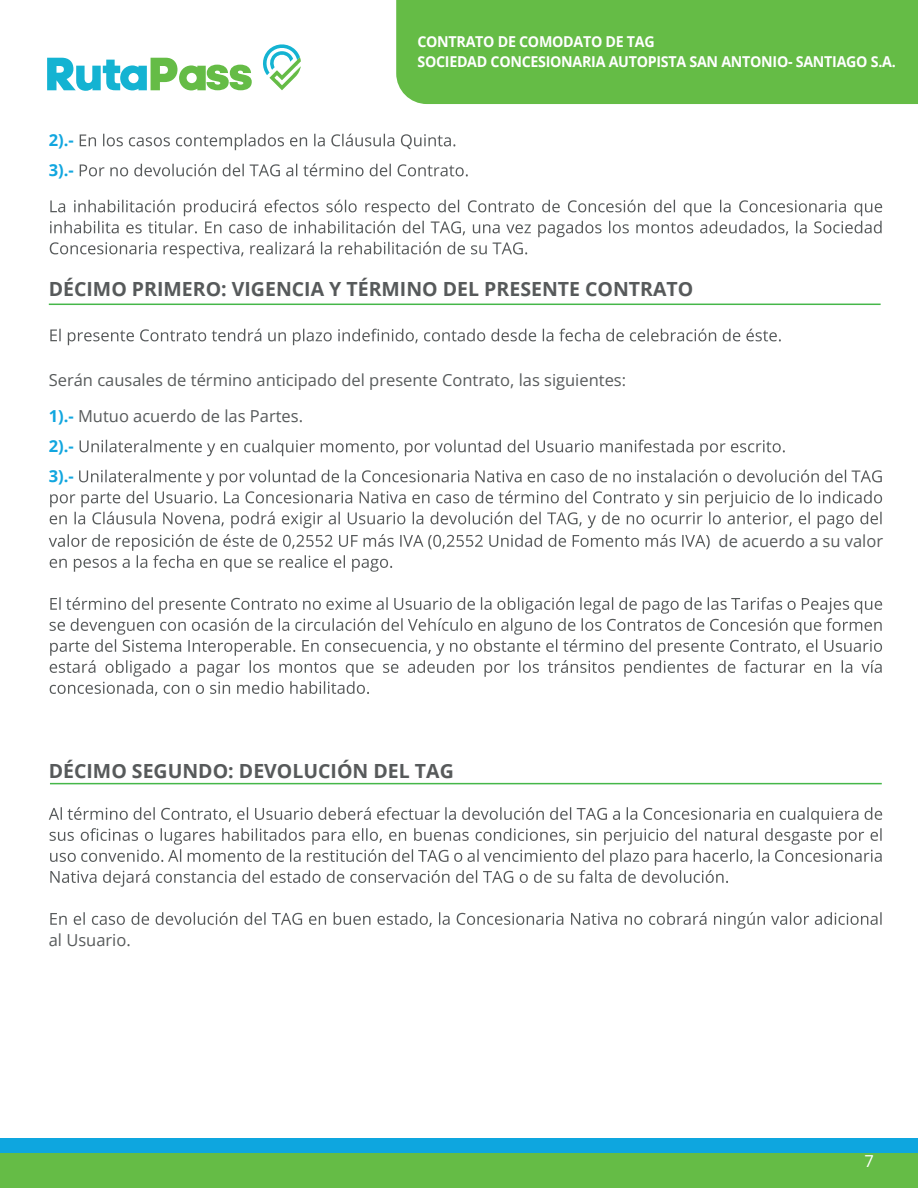
<style>
.page{position:relative;width:918px;height:1188px;background:#fff}
.page>*{position:absolute;margin:0;border:0;box-sizing:border-box;transform-origin:0 0}
.t1{font:700 19.5px "Open Sans";color:#575a5b}
.t2{font:16.5px/36px "Open Sans";color:#575a5b}
.t3{font:16.5px "Open Sans";color:#575a5b}
.t4{font:700 16.5px/30px "Open Sans";color:#11a6df}
.t5{font:16.5px "Open Sans";color:#fff}
.t6{font:700 15px/20.1px "Open Sans";letter-spacing:-.02em;color:#fff;scale:.95 1}
.s1{font-weight:700;color:#11a6df}
.s2{font-style:inherit}
.s3{font-size:18px}
</style>
<div class="page">
<svg style="left:80px;top:134px;width:375px;height:16px"></svg>
<svg style="left:80px;top:164px;width:388px;height:12px"></svg>
<svg style="left:50px;top:200px;width:832px;height:58px"></svg>
<svg style="left:50px;top:329px;width:731px;height:16px"></svg>
<svg style="left:80px;top:440px;width:705px;height:16px"></svg>
<svg style="left:50px;top:470px;width:832px;height:58px"></svg>
<svg style="left:49px;top:534px;width:661px;height:38px"></svg>
<svg style="left:50px;top:597px;width:832px;height:99px"></svg>
<svg style="left:49px;top:807px;width:833px;height:80px"></svg>
<svg style="left:50px;top:912px;width:832px;height:17px"></svg>
<hr style="left:49px;top:304px;width:832px;height:1px;background:#45b749">
<hr style="left:50px;top:783px;width:832px;height:1px;background:#45b749">
<svg style="left:47px;top:58px;width:205px;height:33px"></svg>
<svg style="left:263px;top:44px;width:38px;height:46px"></svg>
<div style="left:0;top:1152px;width:918px;height:36px;background:#65bc46"></div>
<div style="left:0;top:1138px;width:918px;height:14px;background:#0ea6df"></div>
<div style="left:396px;top:0;width:522px;height:104px;background:#65bc46"></div>
<p class="t4" style="left:49px;top:125px;width:27px">2).-<br>3).-</p>
<p class="t6" style="left:417px;top:31px;width:505px">CONTRATO DE COMODATO DE TAG<br>SOCIEDAD CONCESIONARIA AUTOPISTA SAN ANTONIO- SANTIAGO S.A.</p>
<p class="t1" style="left:49px;top:275px;width:646px">DÉCIMO PRIMERO: VIGENCIA Y TÉRMINO DEL PRESENTE CONTRATO</p>
<p class="t2" style="left:49px;top:362px;width:579px">Serán causales de término anticipado del presente Contrato, las siguientes:<br><span class="s1">1).-</span> <span class="s2">Mutuo acuerdo de las Partes.</span></p>
<p class="t4" style="left:49px;top:431px;width:27px">2).-<br>3).-</p>
<p class="t1" style="left:49px;top:757px;width:407px">DÉCIMO SEGUNDO: DEVOLUCIÓN DEL TAG</p>
<p class="t3" style="left:49px;top:928px;width:84px">al Usuario.</p>
<p class="t3" style="left:719px;top:529px;width:166px">de acuerdo a su valor</p>
<p class="t5" style="left:861px;top:1150px;width:41px"><span class="s3">7</span>7 7</p>
</div>
